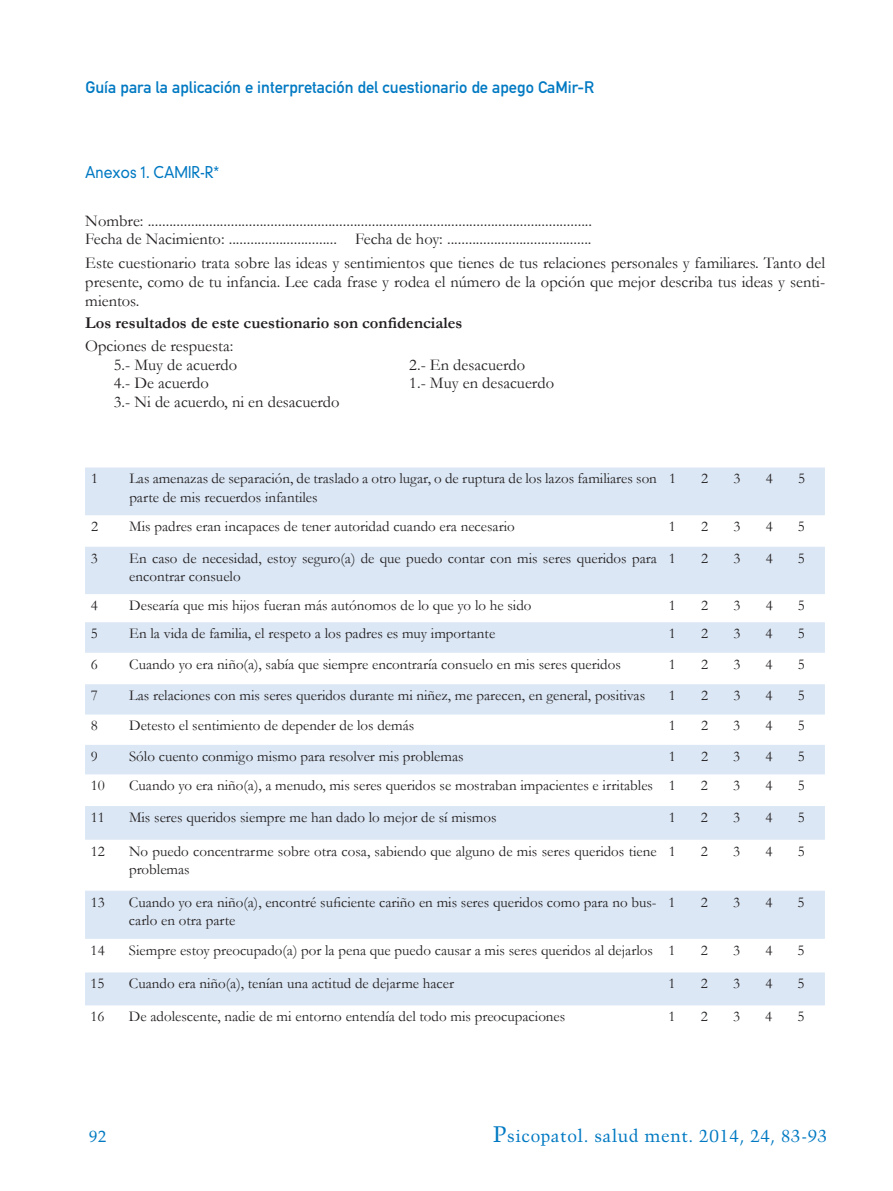
<style>
.page{position:relative;width:893px;height:1191px;background:#fff}
.page>*{position:absolute;margin:0;border:0;box-sizing:border-box;transform-origin:0 0}
.t1{font:17.25px "Trump Mediaeval";letter-spacing:.03em;color:#0079c2}
.t2{font:16.5px/18.8px "Garamond";color:#231f20}
.t3{font:16.5px "DIN Mittelschrift";color:#0079c2}
.t4{font:700 16.5px "Garamond";color:#231f20}
.t5{font:16.5px "Palatino Linotype";color:#0079c2}
.t6{font:300 15.75px "DIN Neuzeit Grotesk";color:#0079c2;scale:.9 1}
.t7{font:15px/18.8px "Garamond";color:#231f20}
.s1{font-size:22.5px}
</style>
<div class="page">
<svg style="left:85px;top:467px;width:740px;height:538px;fill:#dbe7f5"></svg>
<p class="t3" style="left:85px;top:78px;width:510px">Guía para la aplicación e interpretación del cuestionario de apego CaMir-R</p>
<p class="t6" style="left:85px;top:163px;width:151px">Anexos 1. CAMIR-R*</p>
<p class="t2" style="left:85px;top:211px;width:508px">Nombre: ...........................................................................................................................<br>Fecha de Nacimiento: .............................. Fecha de hoy: ........................................</p>
<p class="t2" style="left:85px;top:253px;width:741px;text-align:justify">Este cuestionario trata sobre las ideas y sentimientos que tienes de tus relaciones personales y familiares. Tanto del presente, como de tu infancia. Lee cada frase y rodea el número de la opción que mejor describa tus ideas y senti&shy;mientos.</p>
<p class="t4" style="left:85px;top:312px;width:378px">Los resultados de este cuestionario son confidenciales</p>
<p class="t2" style="left:85px;top:336px;width:153px;text-align:right">Opciones de respuesta:<br>5.- Muy de acuerdo</p>
<p class="t2" style="left:409px;top:355px;width:117px">2.- En desacuerdo</p>
<p class="t2" style="left:114px;top:373px;width:97px">4.- De acuerdo</p>
<p class="t2" style="left:409px;top:373px;width:146px">1.- Muy en desacuerdo</p>
<p class="t2" style="left:114px;top:392px;width:227px">3.- Ni de acuerdo, ni en desacuerdo</p>
<p class="t7" style="left:91px;top:469px;width:9px">1</p>
<p class="t7" style="left:129px;top:469px;width:529px">Las amenazas de separación, de traslado a otro lugar, o de ruptura de los lazos familiares son parte de mis recuerdos infantiles</p>
<p class="t7" style="left:669px;top:469px;width:9px">1</p>
<p class="t7" style="left:701px;top:469px;width:9px">2</p>
<p class="t7" style="left:733px;top:469px;width:9px">3</p>
<p class="t7" style="left:766px;top:469px;width:9px">4</p>
<p class="t7" style="left:798px;top:469px;width:9px">5</p>
<p class="t7" style="left:91px;top:516px;width:9px">2</p>
<p class="t7" style="left:129px;top:516px;width:387px">Mis padres eran incapaces de tener autoridad cuando era necesario</p>
<p class="t7" style="left:669px;top:516px;width:9px">1</p>
<p class="t7" style="left:701px;top:516px;width:9px">2</p>
<p class="t7" style="left:733px;top:516px;width:9px">3</p>
<p class="t7" style="left:766px;top:516px;width:9px">4</p>
<p class="t7" style="left:798px;top:516px;width:9px">5</p>
<p class="t7" style="left:91px;top:548px;width:9px">3</p>
<p class="t7" style="left:129px;top:548px;width:529px">En caso de necesidad, estoy seguro(a) de que puedo contar con mis seres queridos para encontrar consuelo</p>
<p class="t7" style="left:669px;top:548px;width:9px">1</p>
<p class="t7" style="left:701px;top:548px;width:9px">2</p>
<p class="t7" style="left:733px;top:548px;width:9px">3</p>
<p class="t7" style="left:766px;top:548px;width:9px">4</p>
<p class="t7" style="left:798px;top:548px;width:9px">5</p>
<p class="t7" style="left:91px;top:595px;width:9px">4</p>
<p class="t7" style="left:129px;top:595px;width:404px">Desearía que mis hijos fueran más autónomos de lo que yo lo he sido</p>
<p class="t7" style="left:669px;top:595px;width:9px">1</p>
<p class="t7" style="left:701px;top:595px;width:9px">2</p>
<p class="t7" style="left:733px;top:595px;width:9px">3</p>
<p class="t7" style="left:766px;top:595px;width:9px">4</p>
<p class="t7" style="left:798px;top:595px;width:9px">5</p>
<p class="t7" style="left:91px;top:623px;width:9px">5</p>
<p class="t7" style="left:129px;top:623px;width:368px">En la vida de familia, el respeto a los padres es muy importante</p>
<p class="t7" style="left:669px;top:623px;width:9px">1</p>
<p class="t7" style="left:701px;top:623px;width:9px">2</p>
<p class="t7" style="left:733px;top:623px;width:9px">3</p>
<p class="t7" style="left:766px;top:623px;width:9px">4</p>
<p class="t7" style="left:798px;top:623px;width:9px">5</p>
<p class="t7" style="left:91px;top:654px;width:9px">6</p>
<p class="t7" style="left:129px;top:654px;width:493px">Cuando yo era niño(a), sabía que siempre encontraría consuelo en mis seres queridos</p>
<p class="t7" style="left:669px;top:654px;width:9px">1</p>
<p class="t7" style="left:701px;top:654px;width:9px">2</p>
<p class="t7" style="left:733px;top:654px;width:9px">3</p>
<p class="t7" style="left:766px;top:654px;width:9px">4</p>
<p class="t7" style="left:798px;top:654px;width:9px">5</p>
<p class="t7" style="left:91px;top:685px;width:9px">7</p>
<p class="t7" style="left:129px;top:685px;width:517px">Las relaciones con mis seres queridos durante mi niñez, me parecen, en general, positivas</p>
<p class="t7" style="left:669px;top:685px;width:9px">1</p>
<p class="t7" style="left:701px;top:685px;width:9px">2</p>
<p class="t7" style="left:733px;top:685px;width:9px">3</p>
<p class="t7" style="left:766px;top:685px;width:9px">4</p>
<p class="t7" style="left:798px;top:685px;width:9px">5</p>
<p class="t7" style="left:91px;top:716px;width:9px">8</p>
<p class="t7" style="left:129px;top:716px;width:287px">Detesto el sentimiento de depender de los demás</p>
<p class="t7" style="left:669px;top:716px;width:9px">1</p>
<p class="t7" style="left:701px;top:716px;width:9px">2</p>
<p class="t7" style="left:733px;top:716px;width:9px">3</p>
<p class="t7" style="left:765px;top:716px;width:9px">4</p>
<p class="t7" style="left:798px;top:716px;width:9px">5</p>
<p class="t7" style="left:91px;top:746px;width:9px">9</p>
<p class="t7" style="left:129px;top:746px;width:336px">Sólo cuento conmigo mismo para resolver mis problemas</p>
<p class="t7" style="left:669px;top:746px;width:9px">1</p>
<p class="t7" style="left:701px;top:746px;width:9px">2</p>
<p class="t7" style="left:733px;top:746px;width:9px">3</p>
<p class="t7" style="left:765px;top:746px;width:9px">4</p>
<p class="t7" style="left:798px;top:746px;width:9px">5</p>
<p class="t7" style="left:91px;top:775px;width:16px">10</p>
<p class="t7" style="left:129px;top:775px;width:548px">Cuando yo era niño(a), a menudo, mis seres queridos se mostraban impacientes e irritables 1</p>
<p class="t7" style="left:701px;top:775px;width:9px">2</p>
<p class="t7" style="left:733px;top:775px;width:9px">3</p>
<p class="t7" style="left:765px;top:775px;width:9px">4</p>
<p class="t7" style="left:798px;top:775px;width:9px">5</p>
<p class="t7" style="left:91px;top:807px;width:16px">11</p>
<p class="t7" style="left:129px;top:807px;width:369px">Mis seres queridos siempre me han dado lo mejor de sí mismos</p>
<p class="t7" style="left:669px;top:807px;width:9px">1</p>
<p class="t7" style="left:701px;top:807px;width:9px">2</p>
<p class="t7" style="left:733px;top:807px;width:9px">3</p>
<p class="t7" style="left:765px;top:807px;width:9px">4</p>
<p class="t7" style="left:798px;top:807px;width:9px">5</p>
<p class="t7" style="left:91px;top:841px;width:16px">12</p>
<p class="t7" style="left:129px;top:841px;width:529px">No puedo concentrarme sobre otra cosa, sabiendo que alguno de mis seres queridos tiene problemas</p>
<p class="t7" style="left:669px;top:841px;width:9px">1</p>
<p class="t7" style="left:701px;top:841px;width:9px">2</p>
<p class="t7" style="left:733px;top:841px;width:9px">3</p>
<p class="t7" style="left:765px;top:841px;width:9px">4</p>
<p class="t7" style="left:798px;top:841px;width:9px">5</p>
<p class="t7" style="left:91px;top:892px;width:16px">13</p>
<p class="t7" style="left:129px;top:892px;width:529px">Cuando yo era niño(a), encontré suficiente cariño en mis seres queridos como para no bus&shy;carlo en otra parte</p>
<p class="t7" style="left:669px;top:892px;width:9px">1</p>
<p class="t7" style="left:701px;top:892px;width:9px">2</p>
<p class="t7" style="left:733px;top:892px;width:9px">3</p>
<p class="t7" style="left:765px;top:892px;width:9px">4</p>
<p class="t7" style="left:798px;top:892px;width:9px">5</p>
<p class="t7" style="left:91px;top:940px;width:16px">14</p>
<p class="t7" style="left:129px;top:940px;width:548px">Siempre estoy preocupado(a) por la pena que puedo causar a mis seres queridos al dejarlos 1</p>
<p class="t7" style="left:701px;top:940px;width:9px">2</p>
<p class="t7" style="left:733px;top:940px;width:9px">3</p>
<p class="t7" style="left:765px;top:940px;width:9px">4</p>
<p class="t7" style="left:798px;top:940px;width:9px">5</p>
<p class="t7" style="left:91px;top:973px;width:16px">15</p>
<p class="t7" style="left:129px;top:973px;width:327px">Cuando era niño(a), tenían una actitud de dejarme hacer</p>
<p class="t7" style="left:669px;top:973px;width:9px">1</p>
<p class="t7" style="left:701px;top:973px;width:9px">2</p>
<p class="t7" style="left:733px;top:973px;width:9px">3</p>
<p class="t7" style="left:765px;top:973px;width:9px">4</p>
<p class="t7" style="left:798px;top:973px;width:9px">5</p>
<p class="t7" style="left:91px;top:1006px;width:16px">16</p>
<p class="t7" style="left:129px;top:1006px;width:438px">De adolescente, nadie de mi entorno entendía del todo mis preocupaciones</p>
<p class="t7" style="left:668px;top:1006px;width:9px">1</p>
<p class="t7" style="left:701px;top:1006px;width:9px">2</p>
<p class="t7" style="left:733px;top:1006px;width:9px">3</p>
<p class="t7" style="left:765px;top:1006px;width:9px">4</p>
<p class="t7" style="left:797px;top:1006px;width:9px">5</p>
<p class="t5" style="left:89px;top:1124px;width:18px">92</p>
<p class="t1" style="left:493px;top:1125px;width:336px"><span class="s1">P</span>sicopatol. salud ment. 2014, 24, 83-93</p>
</div>
